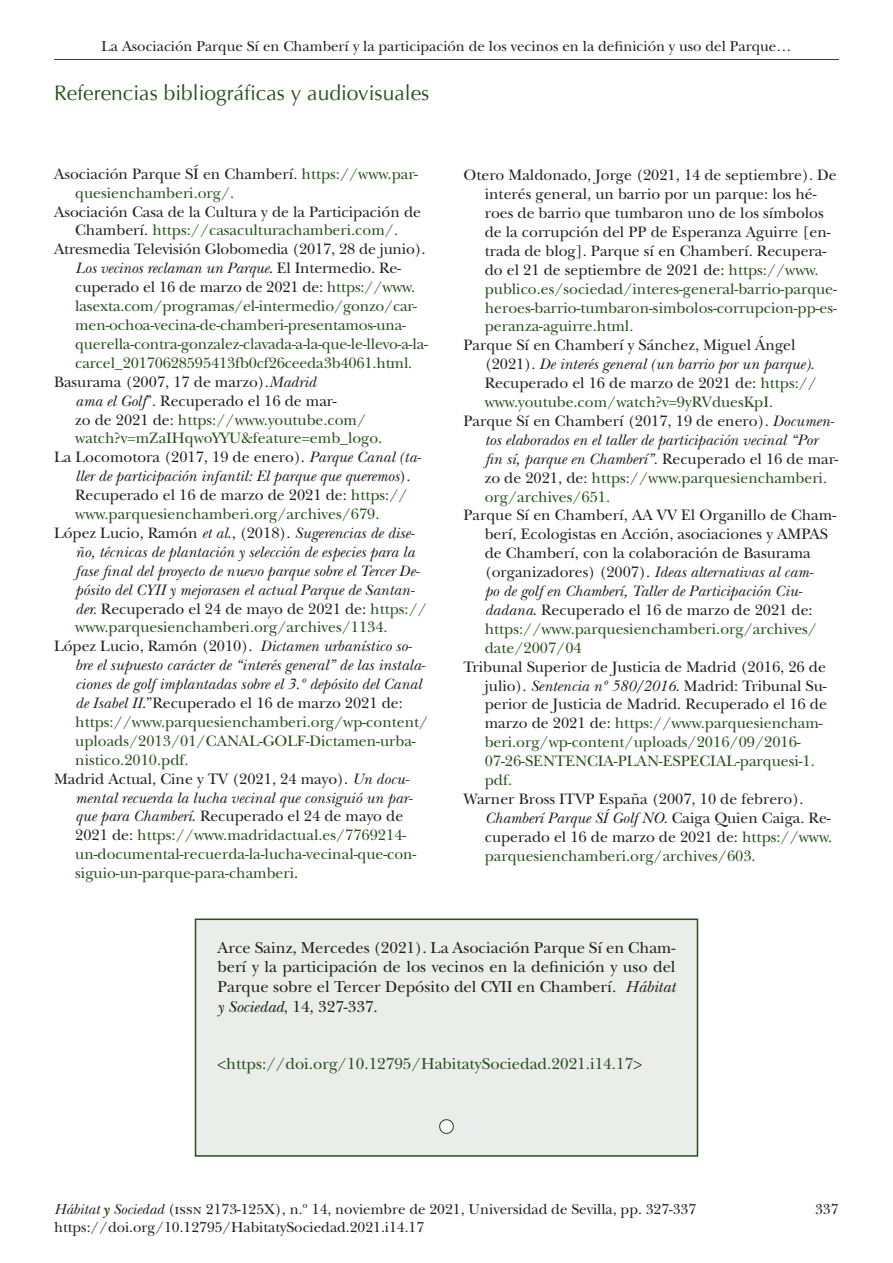
<style>
.page{position:relative;width:893px;height:1263px;background:#fff}
.page>*{position:absolute;margin:0;border:0;box-sizing:border-box;transform-origin:0 0}
.TXT_LADILLO_1{font:21px "Optima";color:#294f1e}
.TXT_INI_ES{font:16.5px/19.8px "New Baskerville Std";color:#231f20;text-align:justify}
.TXT_INI_ES-2{font:16.5px "New Baskerville Std";color:#294f1e}
.TXT_BIBLIOGR{font:15.75px/18.9px "New Baskerville Std";color:#231f20}
.TXT_BIBLIOGR-2{font:italic 15.75px/18.9px "New Baskerville Std";color:#231f20}
.TXT_BIBLIOGR-3{font:15.75px/18.9px "New Baskerville Std";color:#294f1e}
.TXT_INI_ES-3{font:15px "New Baskerville Std";color:#231f20}
.s1{color:#231f20}
.s2{color:#294f1e}
.s3{font-style:italic;color:#231f20}
.s4{font-style:normal}
.s5{font-style:normal;color:#294f1e}
.s6{font-style:italic}
.s7{font-weight:700;font-style:italic;color:#294f1e}
</style>
<div class="page">
<hr style="left:54px;top:59px;width:785px;height:1px;background:#294f1e">
<div style="left:195px;top:919px;width:502px;height:237px;background:#eaede9"></div>
<div style="left:195px;top:918px;width:503px;height:239px;border:2px solid #294f1e"></div>
<div style="left:440px;top:1120px;width:13px;height:13px;background:#fff;border-radius:50%"></div>
<div style="left:439px;top:1119px;width:15px;height:15px;border:1px solid #294f1e;border-radius:50%"></div>
<p class="TXT_INI_ES-3" style="left:102px;top:37px;width:691px">La Asociación Parque Sí en Chamberí y la participación de los vecinos en la definición y uso del Parque…</p>
<p class="TXT_LADILLO_1" style="left:54px;top:81px;width:377px">Referencias bibliográficas y audiovisuales</p>
<p class="TXT_BIBLIOGR-3" style="left:75px;top:164px;width:344px;text-indent:-21px"><span class="s1">Asociación Parque SÍ en Chamberí.</span> https://www.par&shy;quesienchamberi.org/.</p>
<p class="TXT_BIBLIOGR" style="left:54px;top:202px;width:368px;text-align:center">Asociación Casa de la Cultura y de la Participación de<br>Chamberí. <span class="s2">https://casaculturachamberi.com/.</span></p>
<p class="TXT_BIBLIOGR-3" style="left:75px;top:240px;width:354px;text-indent:-21px"><span class="s1">Atresmedia Televisión Globomedia (2017, 28 de junio).<br></span><span class="s3">Los vecinos reclaman un Parque</span><span class="s1">. El Intermedio. Re&shy;cuperado el 16 de marzo de 2021 de:</span> https://www. lasexta.com/programas/el-intermedio/gonzo/car&shy;men-ochoa-vecina-de-chamberi-presentamos-una&shy;querella-contra-gonzalez-clavada-a-la-que-le-llevo-a-la&shy;carcel_20170628595413fb0cf26ceeda3b4061.html.</p>
<p class="TXT_BIBLIOGR-3" style="left:75px;top:372px;width:309px;text-indent:-21px"><span class="s1">Basurama (2007, 17 de marzo).</span><span class="s3">Madrid<br>ama el Golf</span><span class="s1">”. Recuperado el 16 de mar-<br>zo de 2021 de:</span> https://www.youtube.com/ watch?v=mZaIHqwoYYU&amp;feature=emb_logo.</p>
<p class="TXT_BIBLIOGR-2" style="left:75px;top:448px;width:347px;text-indent:-21px"><span class="s4">La Locomotora (2017, 19 de enero).</span> Parque Canal (ta&shy;ller de participación infantil: El parque que queremos<span class="s4">).<br>Recuperado el 16 de marzo de 2021 de:</span> <span class="s5">https:// www.parquesienchamberi.org/archives/679.</span></p>
<p class="TXT_BIBLIOGR-2" style="left:75px;top:523px;width:353px;text-indent:-21px"><span class="s4">López Lucio, Ramón</span> et al<span class="s4">., (2018).</span> Sugerencias de dise&shy;ño, técnicas de plantación y selección de especies para la fase final del proyecto de nuevo parque sobre el Tercer De&shy;pósito del CYII y mejorasen el actual Parque de Santan&shy;der. <span class="s4">Recuperado el 24 de mayo de 2021 de:</span> <span class="s5">https:// www.parquesienchamberi.org/archives/1134.</span></p>
<p class="TXT_BIBLIOGR-2" style="left:75px;top:637px;width:355px;text-indent:-21px"><span class="s4">López Lucio, Ramón (2010).</span> Dictamen urbanístico so&shy;bre el supuesto carácter de “interés general” de las instala&shy;ciones de golf implantadas sobre el 3.º depósito del Canal de Isabel II<span class="s4">.”Recuperado el 16 de marzo 2021 de: </span><span class="s5">https://www.parquesienchamberi.org/wp-content/ uploads/2013/01/CANAL-GOLF-Dictamen-urba&shy;nistico.2010.pdf.</span></p>
<p class="TXT_BIBLIOGR-3" style="left:75px;top:769px;width:343px;text-indent:-21px"><span class="s1">Madrid Actual, Cine y TV (2021, 24 mayo).</span> <span class="s3">Un docu&shy;mental recuerda la lucha vecinal que consiguió un par&shy;que para Chamberí</span><span class="s1">. Recuperado el 24 de mayo de 2021 de:</span> https://www.madridactual.es/7769214- un-documental-recuerda-la-lucha-vecinal-que-con&shy;siguio-un-parque-para-chamberi<span class="s1">.</span></p>
<p class="TXT_BIBLIOGR" style="left:485px;top:166px;width:354px;text-indent:-21px">Otero Maldonado, Jorge (2021, 14 de septiembre). De interés general, un barrio por un parque: los hé&shy;roes de barrio que tumbaron uno de los símbolos de la corrupción del PP de Esperanza Aguirre [en&shy;trada de blog]. Parque sí en Chamberí. Recupera&shy;do el 21 de septiembre de 2021 de: <span class="s2">https://www. publico.es/sociedad/interes-general-barrio-parque&shy;heroes-barrio-tumbaron-simbolos-corrupcion-pp-es&shy;peranza-aguirre.html.</span></p>
<p class="TXT_BIBLIOGR" style="left:485px;top:336px;width:334px;text-indent:-21px">Parque Sí en Chamberí y Sánchez, Miguel Ángel (2021). <span class="s6">De interés general (un barrio por un parque)</span>.<br>Recuperado el 16 de marzo de 2021 de: <span class="s2">https:// www.youtube.com/watch?v=9yRVduesKpI.</span></p>
<p class="TXT_BIBLIOGR-2" style="left:485px;top:411px;width:355px;text-indent:-21px"><span class="s4">Parque Sí en Chamberí (2017, 19 de enero).</span> Documen&shy;tos elaborados en el taller de participación vecinal “Por fin sí, parque en Chamberí”<span class="s4">. Recuperado el 16 de mar&shy;zo de 2021, de:</span> <span class="s5">https://www.parquesienchamberi. org/archives/651.</span></p>
<p class="TXT_BIBLIOGR" style="left:485px;top:506px;width:353px;text-indent:-21px">Parque Sí en Chamberí, AA VV El Organillo de Cham&shy;berí, Ecologistas en Acción, asociaciones y AMPAS de Chamberí, con la colaboración de Basurama (organizadores) (2007). <span class="s6">Ideas alternativas al cam-<br>po de golf en Chamberí, Taller de Participación Ciu&shy;dadana</span>. Recuperado el 16 de marzo de 2021 de: <span class="s2">https://www.parquesienchamberi.org/archives/ date/2007/04</span></p>
<p class="TXT_BIBLIOGR" style="left:485px;top:657px;width:344px;text-indent:-21px">Tribunal Superior de Justicia de Madrid (2016, 26 de julio). <span class="s6">Sentencia nº 580/2016</span>. Madrid: Tribunal Su&shy;perior de Justicia de Madrid. Recuperado el 16 de marzo de 2021 de: <span class="s2">https://www.parquesiencham&shy;beri.org/wp-content/uploads/2016/09/2016- 07-26-SENTENCIA-PLAN-ESPECIAL-parquesi-1. pdf.</span></p>
<p class="TXT_BIBLIOGR" style="left:485px;top:789px;width:349px;text-indent:-21px">Warner Bross ITVP España (2007, 10 de febrero).<br><span class="s6">Chamberí Parque SÍ Golf NO</span>. Caiga Quien Caiga. Re&shy;cuperado el 16 de marzo de 2021 de: <span class="s2">https://www. parquesienchamberi.org/archives/603.</span></p>
<p class="TXT_INI_ES" style="left:218px;top:937px;width:459px">Arce Sainz, Mercedes (2021). La Asociación Parque Sí en Cham&shy;berí y la participación de los vecinos en la definición y uso del Parque sobre el Tercer Depósito del CYII en Chamberí. <span class="s6">Hábitat y Sociedad</span>, 14, 327-337.</p>
<p class="TXT_INI_ES-2" style="left:218px;top:1053px;width:426px"><span class="s1">&lt;</span>https://doi.org/10.12795/HabitatySociedad.2021.i14.17<span class="s1">&gt;</span></p>
<p class="TXT_INI_ES-3" style="left:54px;top:1201px;width:644px"><span class="s6">Hábitat</span> <span class="s7">y</span> <span class="s6">Sociedad</span> (issn 2173-125X), n.º 14, noviembre de 2021, Universidad de Sevilla, pp. 327-337</p>
<p class="TXT_INI_ES-3" style="left:815px;top:1201px;width:25px">337</p>
<p class="TXT_INI_ES-3" style="left:54px;top:1219px;width:372px">https://doi.org/10.12795/HabitatySociedad.2021.i14.17</p>
</div>
